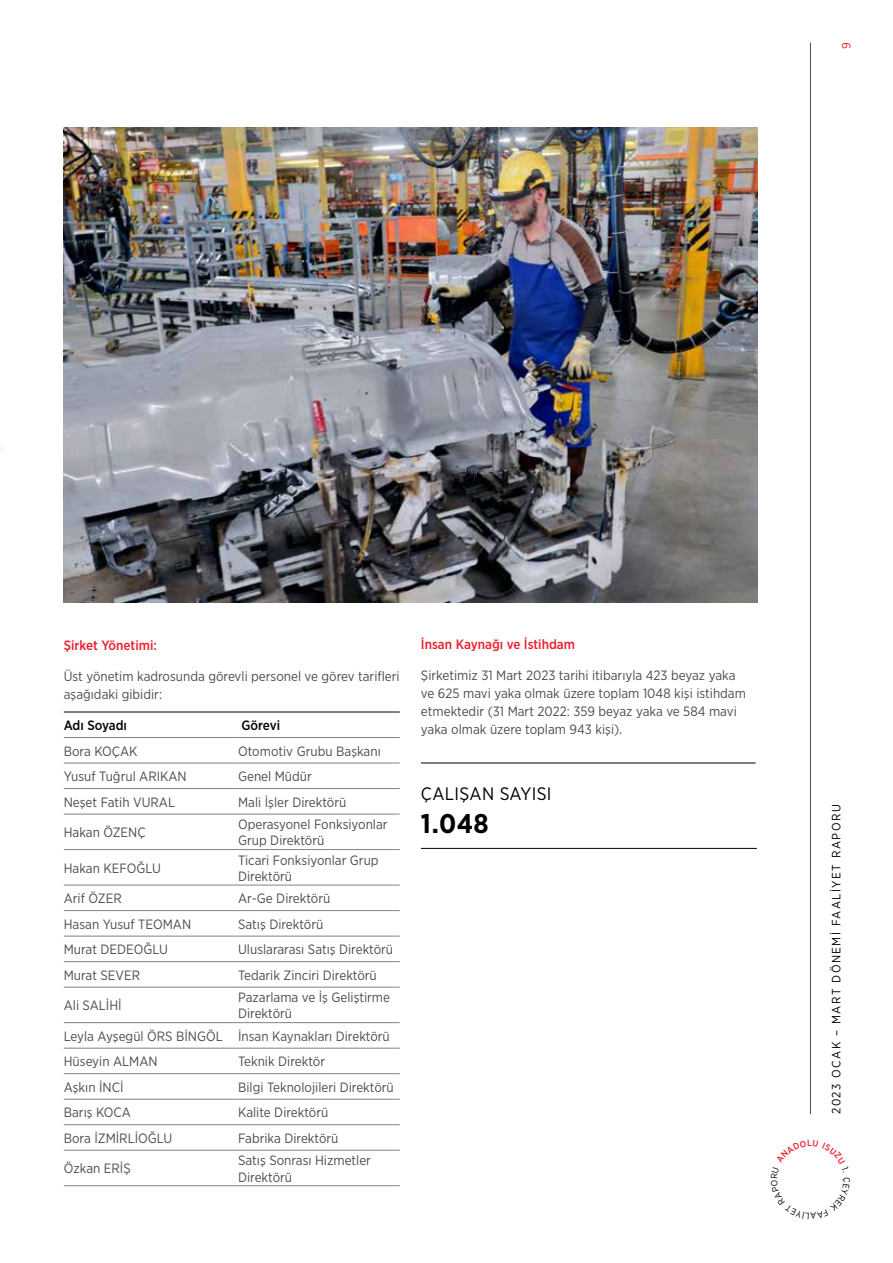
<style>
.page{position:relative;width:893px;height:1263px;background:#fff}
.page>*{position:absolute;margin:0;border:0;box-sizing:border-box;transform-origin:0 0}
.t1{font:700 27px "Gotham Narrow";color:#000}
.t2{font:18px "Gotham Narrow";letter-spacing:.02em;color:#000}
.t3{font:13.5px/18px "Gotham Narrow";color:#4d4d4f}
.t4{font:500 13.5px "Gotham Narrow";color:#ed1c2e}
.t5{font:500 13.5px "Gotham Narrow";color:#000}
.t6{font:12px "Gotham Narrow";letter-spacing:.12em;color:#000}
.t7{font:12px "Gotham Narrow";color:#ed1c2e}
</style>
<div class="page">
<hr style="left:810px;top:43px;width:1px;height:1071px;background:#4d4d4f">
<hr style="left:64px;top:712px;width:174px;height:1px;background:#000">
<hr style="left:238px;top:712px;width:162px;height:1px;background:#000">
<hr style="left:64px;top:737px;width:174px;height:1px;background:#808285">
<hr style="left:238px;top:737px;width:162px;height:1px;background:#808285">
<hr style="left:64px;top:763px;width:174px;height:1px;background:#808285">
<hr style="left:238px;top:763px;width:162px;height:1px;background:#808285">
<hr style="left:64px;top:788px;width:174px;height:1px;background:#808285">
<hr style="left:238px;top:788px;width:162px;height:1px;background:#808285">
<hr style="left:64px;top:814px;width:174px;height:1px;background:#808285">
<hr style="left:238px;top:814px;width:162px;height:1px;background:#808285">
<hr style="left:64px;top:849px;width:174px;height:1px;background:#808285">
<hr style="left:238px;top:849px;width:162px;height:1px;background:#808285">
<hr style="left:64px;top:885px;width:174px;height:1px;background:#808285">
<hr style="left:238px;top:885px;width:162px;height:1px;background:#808285">
<hr style="left:64px;top:910px;width:174px;height:1px;background:#808285">
<hr style="left:238px;top:910px;width:162px;height:1px;background:#808285">
<hr style="left:64px;top:936px;width:174px;height:1px;background:#808285">
<hr style="left:238px;top:936px;width:162px;height:1px;background:#808285">
<hr style="left:64px;top:961px;width:174px;height:1px;background:#808285">
<hr style="left:238px;top:961px;width:162px;height:1px;background:#808285">
<hr style="left:64px;top:987px;width:174px;height:1px;background:#808285">
<hr style="left:238px;top:987px;width:162px;height:1px;background:#808285">
<hr style="left:64px;top:1022px;width:174px;height:1px;background:#808285">
<hr style="left:238px;top:1022px;width:162px;height:1px;background:#808285">
<hr style="left:64px;top:1048px;width:174px;height:1px;background:#808285">
<hr style="left:238px;top:1048px;width:162px;height:1px;background:#808285">
<hr style="left:64px;top:1073px;width:174px;height:1px;background:#808285">
<hr style="left:238px;top:1073px;width:162px;height:1px;background:#808285">
<hr style="left:64px;top:1099px;width:174px;height:1px;background:#808285">
<hr style="left:238px;top:1099px;width:162px;height:1px;background:#808285">
<hr style="left:64px;top:1124px;width:174px;height:1px;background:#808285">
<hr style="left:238px;top:1124px;width:162px;height:1px;background:#808285">
<hr style="left:64px;top:1150px;width:174px;height:1px;background:#808285">
<hr style="left:238px;top:1150px;width:162px;height:1px;background:#808285">
<hr style="left:64px;top:1185px;width:174px;height:1px;background:#808285">
<hr style="left:238px;top:1185px;width:162px;height:1px;background:#808285">
<img style="left:64px;top:128px;width:694px;height:475px">
<hr style="left:421px;top:763px;width:335px;height:1px;background:#000">
<hr style="left:421px;top:848px;width:336px;height:1px;background:#000">
<img style="left:63px;top:157px;width:50px;height:353px">
<p class="t7" style="left:839px;top:49px;width:8px;rotate:-90deg">9</p>
<p class="t4" style="left:64px;top:637px;width:95px">Şirket Yönetimi:</p>
<p class="t3" style="left:64px;top:667px;width:337px">Üst yönetim kadrosunda görevli personel ve görev tarifleri aşağıdaki gibidir:</p>
<p class="t5" style="left:64px;top:717px;width:65px">Adı Soyadı</p>
<p class="t5" style="left:242px;top:717px;width:40px">Görevi</p>
<p class="t3" style="left:64px;top:742px;width:75px">Bora KOÇAK</p>
<p class="t3" style="left:238px;top:742px;width:144px">Otomotiv Grubu Başkanı</p>
<p class="t3" style="left:64px;top:767px;width:124px">Yusuf Tuğrul ARIKAN</p>
<p class="t3" style="left:238px;top:767px;width:75px">Genel Müdür</p>
<p class="t3" style="left:64px;top:793px;width:113px">Neşet Fatih VURAL</p>
<p class="t3" style="left:238px;top:793px;width:110px">Mali İşler Direktörü</p>
<p class="t3" style="left:64px;top:823px;width:83px">Hakan ÖZENÇ</p>
<p class="t3" style="left:238px;top:816px;width:151px;line-height:16.2px">Operasyonel Fonksiyonlar<br>Grup Direktörü</p>
<p class="t3" style="left:64px;top:859px;width:99px">Hakan KEFOĞLU</p>
<p class="t3" style="left:238px;top:851px;width:142px;line-height:16.2px">Ticari Fonksiyonlar Grup<br>Direktörü</p>
<p class="t3" style="left:64px;top:889px;width:59px">Arif ÖZER</p>
<p class="t3" style="left:238px;top:889px;width:94px">Ar-Ge Direktörü</p>
<p class="t3" style="left:64px;top:915px;width:129px">Hasan Yusuf TEOMAN</p>
<p class="t3" style="left:238px;top:915px;width:87px">Satış Direktörü</p>
<p class="t3" style="left:64px;top:940px;width:106px">Murat DEDEOĞLU</p>
<p class="t3" style="left:238px;top:940px;width:157px">Uluslararası Satış Direktörü</p>
<p class="t3" style="left:64px;top:966px;width:78px">Murat SEVER</p>
<p class="t3" style="left:238px;top:966px;width:140px">Tedarik Zinciri Direktörü</p>
<p class="t3" style="left:64px;top:996px;width:59px">Ali SALİHİ</p>
<p class="t3" style="left:238px;top:989px;width:153px;line-height:16.2px">Pazarlama ve İş Geliştirme<br>Direktörü</p>
<p class="t3" style="left:64px;top:1023px;width:328px;line-height:25.5px">Leyla Ayşegül ÖRS BİNGÖL İnsan Kaynakları Direktörü<br>Hüseyin ALMAN</p>
<p class="t3" style="left:238px;top:1052px;width:88px">Teknik Direktör</p>
<p class="t3" style="left:64px;top:1078px;width:61px">Aşkın İNCİ</p>
<p class="t3" style="left:238px;top:1078px;width:157px">Bilgi Teknolojileri Direktörü</p>
<p class="t3" style="left:64px;top:1103px;width:69px">Barış KOCA</p>
<p class="t3" style="left:238px;top:1103px;width:92px">Kalite Direktörü</p>
<p class="t3" style="left:64px;top:1129px;width:110px">Bora İZMİRLİOĞLU</p>
<p class="t3" style="left:238px;top:1129px;width:102px">Fabrika Direktörü</p>
<p class="t3" style="left:64px;top:1159px;width:68px">Özkan ERİŞ</p>
<p class="t3" style="left:238px;top:1152px;width:134px;line-height:16.2px">Satış Sonrası Hizmetler<br>Direktörü</p>
<p class="t4" style="left:421px;top:636px;width:156px">İnsan Kaynağı ve İstihdam</p>
<p class="t3" style="left:421px;top:666px;width:326px">Şirketimiz 31 Mart 2023 tarihi itibarıyla 423 beyaz yaka ve 625 mavi yaka olmak üzere toplam 1048 kişi istihdam etmektedir (31 Mart 2022: 359 beyaz yaka ve 584 mavi yaka olmak üzere toplam 943 kişi).</p>
<h2 class="t2" style="left:421px;top:782px;width:132px">ÇALIŞAN SAYISI</h2>
<h1 class="t1" style="left:421px;top:806px;width:69px">1.048</h1>
<p class="t6" style="left:829px;top:1114px;width:311px;rotate:-90deg">2023 OCAK – MART DÖNEMİ FAALİYET RAPORU</p>
</div>
